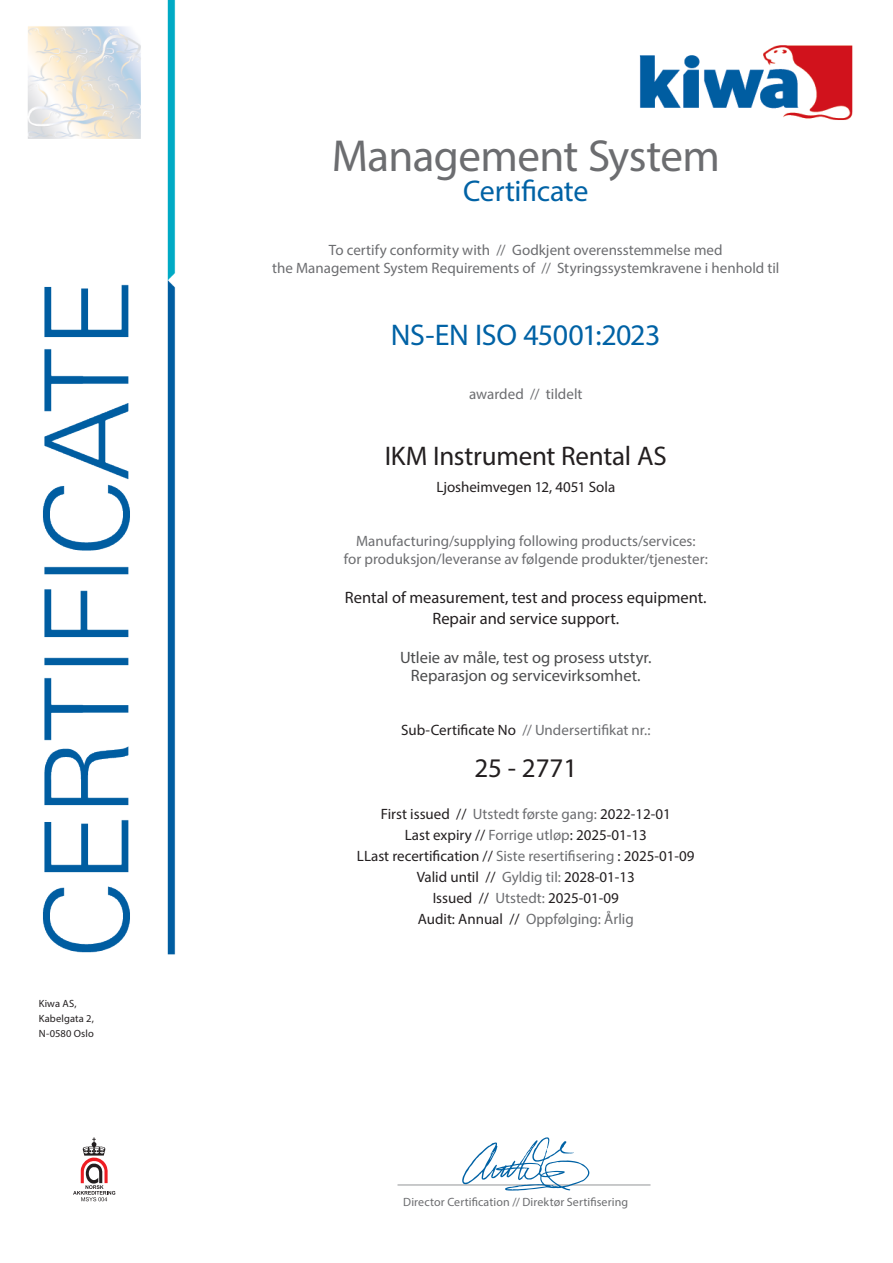
<style>
.page{position:relative;width:893px;height:1263px;background:#fff}
.page>*{position:absolute;margin:0;border:0;box-sizing:border-box;transform-origin:0 0}
.certificate_title{font:45px "Myriad Pro";letter-spacing:-.015em;color:#6c6d70}
.certificate{font:30px "Myriad Pro";letter-spacing:-.015em;color:#0062a5}
.explanation_text{font:27px "Myriad Pro";letter-spacing:-.005em;color:#231f20}
.t1{font:16.5px "Myriad Pro";color:#231f20}
.explanation_text-2{font:16.5px "Myriad Pro";color:#4b4c4d}
.explanation_text-3{font:15px "Myriad Pro";color:#6c6d70}
.explanation_text-4{font:15px "Myriad Pro";color:#231f20}
.t2{font:12px "Myriad Pro";letter-spacing:.01em;color:#6c6d70}
.t3{font:10.5px/15px "Myriad Pro";letter-spacing:.015em;color:#231f20}
.s1{color:#231f20}
.s2{color:#6c6d70}
</style>
<div class="page">
<img style="left:28px;top:0;width:825px;height:1202px">
<hr style="left:397px;top:1184px;width:253px;height:1px;background:#939598">
<svg style="left:462px;top:1137px;width:127px;height:53px"></svg>
<p class="t3" style="left:39px;top:995px;width:57px">Kiwa AS,<br>Kabelgata 2,<br>N-0580 Oslo</p>
<p class="certificate_title" style="left:332px;top:128px;width:390px">Management System</p>
<p class="certificate" style="left:463px;top:172px;width:127px">Certificate</p>
<p class="explanation_text-3" style="left:329px;top:240px;width:395px">To certify conformity with // Godkjent overensstemmelse med</p>
<p class="explanation_text-3" style="left:272px;top:258px;width:509px">the Management System Requirements of // Styringssystemkravene i henhold til</p>
<p class="certificate" style="left:391px;top:316px;width:271px">NS-EN ISO 45001:2023</p>
<p class="explanation_text-3" style="left:469px;top:384px;width:115px">awarded // tildelt</p>
<p class="explanation_text" style="left:385px;top:439px;width:284px">IKM Instrument Rental AS</p>
<p class="explanation_text-4" style="left:436px;top:477px;width:180px">Ljosheimvegen 12, 4051 Sola</p>
<p class="explanation_text-3" style="left:356px;top:531px;width:341px">Manufacturing/supplying following products/services:</p>
<p class="explanation_text-3" style="left:344px;top:549px;width:366px">for produksjon/leveranse av følgende produkter/tjenester:</p>
<p class="t1" style="left:345px;top:587px;width:363px">Rental of measurement, test and process equipment.</p>
<p class="t1" style="left:432px;top:608px;width:188px">Repair and service support.</p>
<p class="explanation_text-2" style="left:400px;top:647px;width:253px">Utleie av måle, test og prosess utstyr.</p>
<p class="explanation_text-2" style="left:411px;top:665px;width:231px">Reparasjon og servicevirksomhet.</p>
<p class="explanation_text-3" style="left:401px;top:721px;width:251px"><span class="s1">Sub-Certificate No</span> // Undersertifikat nr.:</p>
<p class="explanation_text" style="left:474px;top:751px;width:104px">25 - 2771</p>
<p class="explanation_text-4" style="left:381px;top:805px;width:291px">First issued // <span class="s2">Utstedt første gang:</span> 2022-12-01</p>
<p class="explanation_text-4" style="left:405px;top:826px;width:244px">Last expiry // <span class="s2">Forrige utløp</span>: 2025-01-13</p>
<p class="explanation_text-4" style="left:357px;top:847px;width:339px">LLast recertification // <span class="s2">Siste resertifisering</span> : 2025-01-09</p>
<p class="explanation_text-4" style="left:417px;top:868px;width:220px">Valid until // <span class="s2">Gyldig til:</span> 2028-01-13</p>
<p class="explanation_text-4" style="left:433px;top:889px;width:188px">Issued // <span class="s2">Utstedt:</span> 2025-01-09</p>
<p class="explanation_text-3" style="left:418px;top:910px;width:218px"><span class="s1">Audit: Annual //</span> Oppfølging: Årlig</p>
<p class="t2" style="left:403px;top:1194px;width:226px">Director Certification // Direktør Sertifisering</p>
</div>
